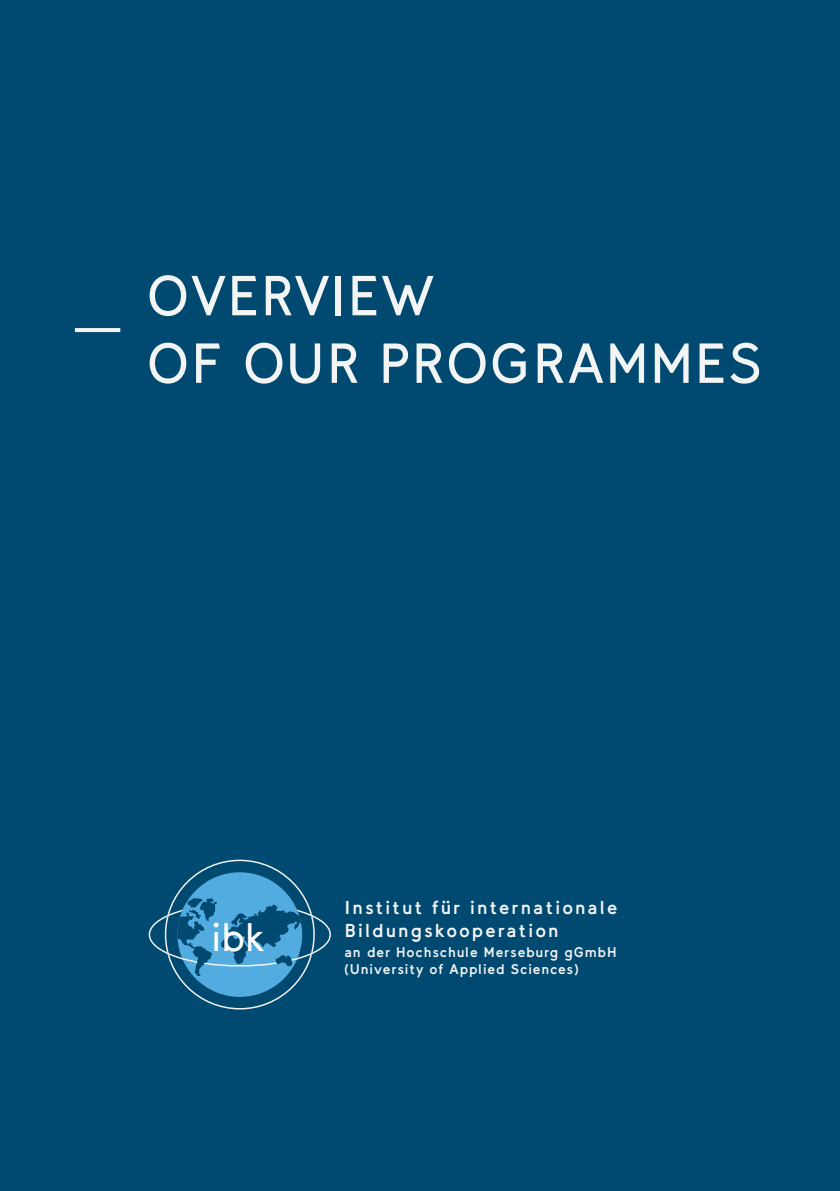
<style>
.page{position:relative;width:840px;height:1191px;background:#fff}
.page>*{position:absolute;margin:0;border:0;box-sizing:border-box;transform-origin:0 0}
.t1{font:56.2px/67.6px "Tilde";letter-spacing:.05em;color:#f3f4f4}
.t2{font:39.8px "Tilde";color:#fff}
.t3{font:700 18.8px/22.2px "Tilde";letter-spacing:.11em;color:#f3f4f4}
.t4{font:700 14px/16.8px "Tilde";letter-spacing:.065em;color:#f3f4f4}
</style>
<div class="page">
<div style="left:0;top:0;width:839px;height:1191px;background:#004970"></div>
<svg style="left:75px;top:328px;width:45px;height:4px"></svg>
<div style="left:177px;top:872px;width:125px;height:125px;background:#53ace0;border-radius:50%"></div>
<svg style="left:177px;top:892px;width:124px;height:84px"></svg>
<h1 class="t1" style="left:147px;top:263px;width:616px">OVERVIEW<br>OF OUR PROGRAMMES</h1>
<h2 class="t2" style="left:212px;top:913px;width:55px">ibk</h2>
<h3 class="t3" style="left:344px;top:897px;width:274px">Institut für internationale<br>Bildungskooperation</h3>
<p class="t4" style="left:344px;top:944px;width:273px">an der Hochschule Merseburg gGmbH (University of Applied Sciences)</p>
</div>
